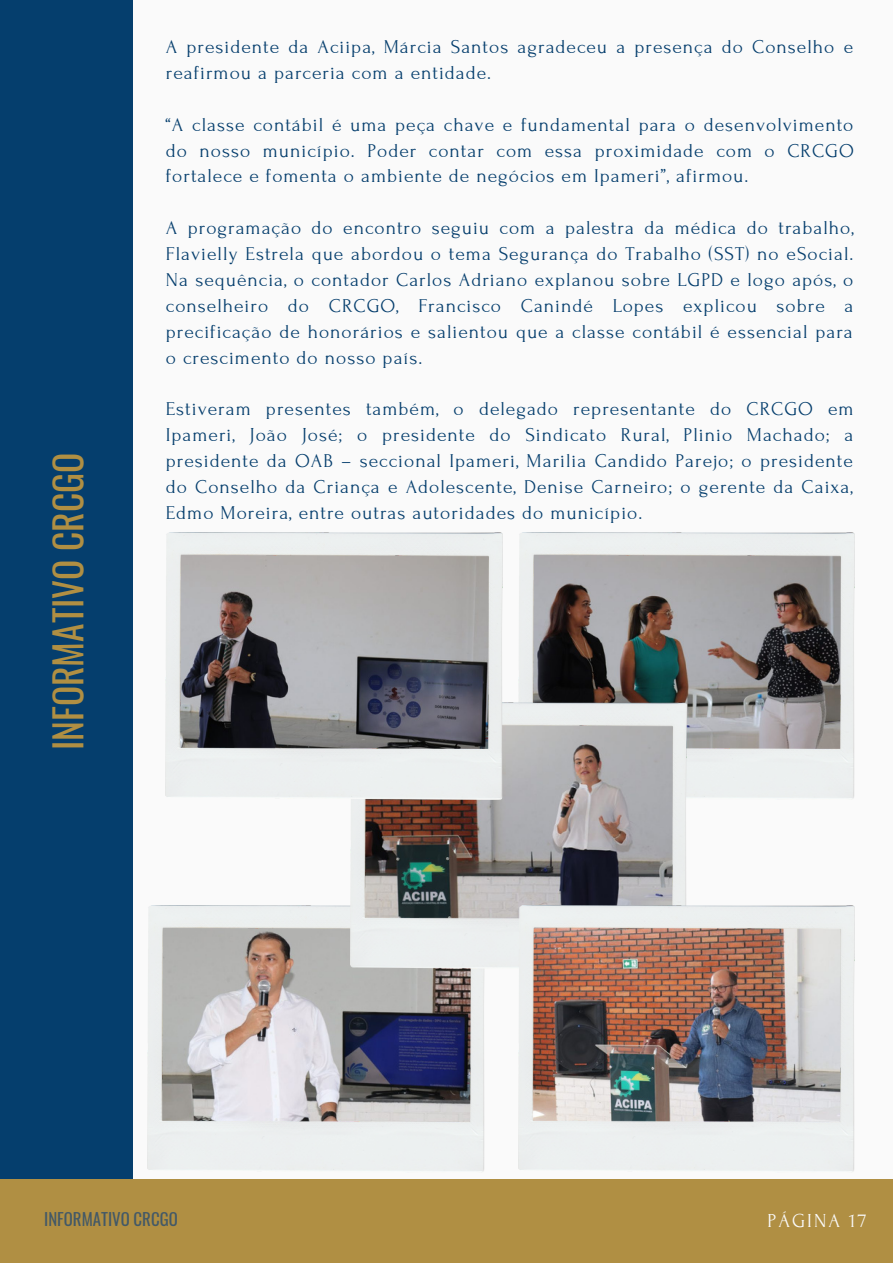
<style>
.page{position:relative;width:893px;height:1264px;background:#fff}
.page>*{position:absolute;margin:0;border:0;box-sizing:border-box;transform-origin:0 0}
.t1{font:37.5px "Oswald";color:#b08f43}
.t2{font:19.8px "Forum";letter-spacing:.1em;color:#fafafa}
.t3{font:19.5px/25.8px "Forum";letter-spacing:.05em;color:#053e6d;text-align:justify}
.t4{font:16.8px "Oswald";color:#435967}
</style>
<div class="page">
<div style="left:0;top:0;width:892px;height:1262px;background:#fafafa"></div>
<div style="left:0;top:1179px;width:892px;height:83px;background:#b08f43"></div>
<div style="left:0;top:0;width:132px;height:1178px;background:#053e6d"></div>
<img style="left:518px;top:532px;width:336px;height:267px">
<img style="left:148px;top:905px;width:336px;height:267px">
<img style="left:350px;top:702px;width:336px;height:267px">
<img style="left:166px;top:532px;width:336px;height:267px">
<img style="left:518px;top:905px;width:336px;height:267px">
<h1 class="t1" style="left:39px;top:750px;width:299px;rotate:-90deg">INFORMATIVO CRCGO</h1>
<p class="t3" style="left:166px;top:34px;width:688px">A presidente da Aciipa, Márcia Santos agradeceu a presença do Conselho e reafirmou a parceria com a entidade.</p>
<p class="t3" style="left:166px;top:112px;width:689px">“A classe contábil é uma peça chave e fundamental para o desenvolvimento do nosso município. Poder contar com essa proximidade com o CRCGO fortalece e fomenta o ambiente de negócios em Ipameri”, afirmou.</p>
<p class="t3" style="left:166px;top:215px;width:689px">A programação do encontro seguiu com a palestra da médica do trabalho, Flavielly Estrela que abordou o tema Segurança do Trabalho (SST) no eSocial.<br>Na sequência, o contador Carlos Adriano explanou sobre LGPD e logo após, o conselheiro do CRCGO, Francisco Canindé Lopes explicou sobre a precificação de honorários e salientou que a classe contábil é essencial para o crescimento do nosso país.</p>
<p class="t3" style="left:166px;top:396px;width:689px">Estiveram presentes também, o delegado representante do CRCGO em Ipameri, João José; o presidente do Sindicato Rural, Plinio Machado; a presidente da OAB – seccional Ipameri, Marilia Candido Parejo; o presidente do Conselho da Criança e Adolescente, Denise Carneiro; o gerente da Caixa, Edmo Moreira, entre outras autoridades do município.</p>
<p class="t4" style="left:44px;top:1206px;width:135px">INFORMATIVO CRCGO</p>
<p class="t2" style="left:767px;top:1209px;width:100px">PÁGINA 17</p>
</div>
